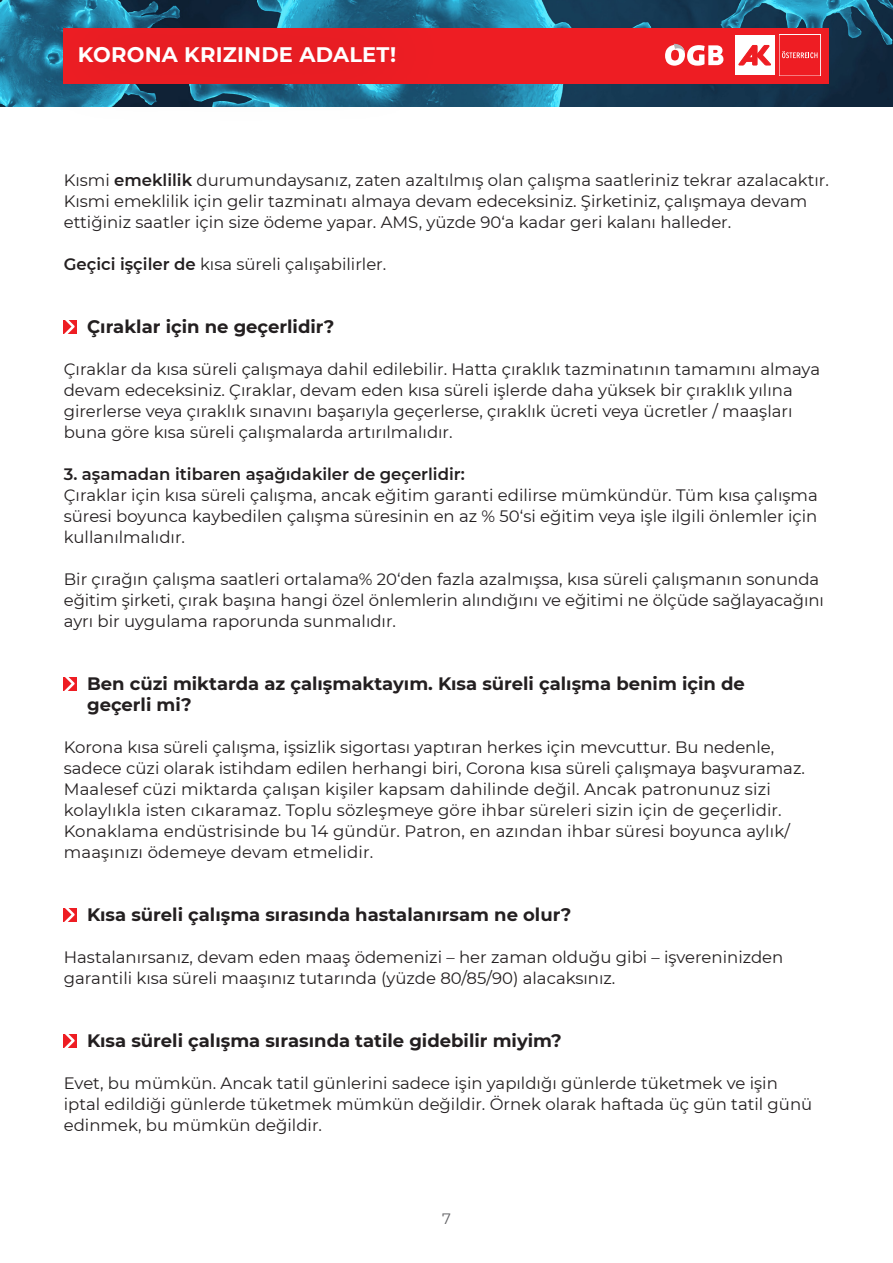
<style>
.page{position:relative;width:893px;height:1263px;background:#fff}
.page>*{position:absolute;margin:0;border:0;box-sizing:border-box;transform-origin:0 0}
.t1{font:700 21px "Montserrat";letter-spacing:.01em;color:#fff}
.t2{font:700 18px/21px "Montserrat";color:#231f20}
.t3{font:16.5px/21px "Montserrat";color:#231f20}
.t4{font:600 16.5px "Montserrat";color:#231f20}
.t5{font:15px "Montserrat";color:#636366}
.s1{font-weight:600}
</style>
<div class="page">
<img style="left:0;top:1px;width:893px;height:106px">
<div style="left:64px;top:28px;width:765px;height:55px;background:#ee1d23"></div>
<svg style="left:779px;top:35px;width:41px;height:41px"></svg>
<div style="left:735px;top:35px;width:40px;height:40px;background:#fff"></div>
<div style="left:780px;top:35px;width:40px;height:40px;background:#ee1d23"></div>
<svg style="left:739px;top:45px;width:32px;height:20px"></svg>
<svg style="left:782px;top:51px;width:35px;height:7px"></svg>
<svg style="left:665px;top:44px;width:58px;height:22px"></svg>
<div style="left:19px;top:0;width:434px;height:129px;background:#052b41;opacity:.35"></div>
<div style="left:64px;top:320px;width:13px;height:13px;background:#ee1d23"></div>
<svg style="left:65px;top:320px;width:10px;height:13px"></svg>
<div style="left:64px;top:677px;width:13px;height:13px;background:#ee1d23"></div>
<svg style="left:65px;top:677px;width:10px;height:13px"></svg>
<div style="left:64px;top:908px;width:13px;height:13px;background:#ee1d23"></div>
<svg style="left:65px;top:908px;width:10px;height:13px"></svg>
<div style="left:64px;top:1034px;width:13px;height:13px;background:#ee1d23"></div>
<svg style="left:65px;top:1034px;width:10px;height:13px"></svg>
<p class="t1" style="left:78px;top:40px;width:320px">KORONA KRIZINDE ADALET!</p>
<p class="t3" style="left:64px;top:169px;width:767px">Kısmi <span class="s1">emeklilik</span> durumundaysanız, zaten azaltılmış olan çalışma saatleriniz tekrar azalacaktır.<br>Kısmi emeklilik için gelir tazminatı almaya devam edeceksiniz. Şirketiniz, çalışmaya devam ettiğiniz saatler için size ödeme yapar. AMS, yüzde 90‘a kadar geri kalanı halleder.</p>
<p class="t3" style="left:64px;top:253px;width:324px"><span class="s1">Geçici işçiler de</span> kısa süreli çalışabilirler.</p>
<p class="t2" style="left:87px;top:315px;width:249px">Çıraklar için ne geçerlidir?</p>
<p class="t3" style="left:64px;top:358px;width:758px">Çıraklar da kısa süreli çalışmaya dahil edilebilir. Hatta çıraklık tazminatının tamamını almaya devam edeceksiniz. Çıraklar, devam eden kısa süreli işlerde daha yüksek bir çıraklık yılına</p>
<p class="t3" style="left:64px;top:400px;width:730px">girerlerse veya çıraklık sınavını başarıyla geçerlerse, çıraklık ücreti veya ücretler / maaşları buna göre kısa süreli çalışmalarda artırılmalıdır.</p>
<p class="t4" style="left:64px;top:462px;width:403px">3. aşamadan itibaren aşağıdakiler de geçerlidir:</p>
<p class="t3" style="left:64px;top:484px;width:755px;text-align:justify">Çıraklar için kısa süreli çalışma, ancak eğitim garanti edilirse mümkündür. Tüm kısa çalışma süresi boyunca kaybedilen çalışma süresinin en az % 50‘si eğitim veya işle ilgili önlemler için kullanılmalıdır.</p>
<p class="t3" style="left:64px;top:568px;width:762px">Bir çırağın çalışma saatleri ortalama% 20‘den fazla azalmışsa, kısa süreli çalışmanın sonunda eğitim şirketi, çırak başına hangi özel önlemlerin alındığını ve eğitimi ne ölçüde sağlayacağını ayrı bir uygulama raporunda sunmalıdır.</p>
<p class="t2" style="left:87px;top:672px;width:659px">Ben cüzi miktarda az çalışmaktayım. Kısa süreli çalışma benim için de geçerli mi?</p>
<p class="t3" style="left:64px;top:736px;width:712px">Korona kısa süreli çalışma, işsizlik sigortası yaptıran herkes için mevcuttur. Bu nedenle,</p>
<p class="t3" style="left:64px;top:757px;width:743px">sadece cüzi olarak istihdam edilen herhangi biri, Corona kısa süreli çalışmaya başvuramaz.<br>Maalesef cüzi miktarda çalışan kişiler kapsam dahilinde değil. Ancak patronunuz sizi kolaylıkla isten cıkaramaz. Toplu sözleşmeye göre ihbar süreleri sizin için de geçerlidir.<br>Konaklama endüstrisinde bu 14 gündür. Patron, en azından ihbar süresi boyunca aylık/ maaşınızı ödemeye devam etmelidir.</p>
<p class="t2" style="left:87px;top:903px;width:486px">Kısa süreli çalışma sırasında hastalanırsam ne olur?</p>
<p class="t3" style="left:64px;top:946px;width:721px">Hastalanırsanız, devam eden maaş ödemenizi – her zaman olduğu gibi – işvereninizden</p>
<p class="t3" style="left:64px;top:967px;width:553px">garantili kısa süreli maaşınız tutarında (yüzde 80/85/90) alacaksınız.</p>
<p class="t2" style="left:87px;top:1029px;width:476px">Kısa süreli çalışma sırasında tatile gidebilir miyim?</p>
<p class="t3" style="left:64px;top:1072px;width:716px">Evet, bu mümkün. Ancak tatil günlerini sadece işin yapıldığı günlerde tüketmek ve işin</p>
<p class="t3" style="left:64px;top:1093px;width:750px">iptal edildiği günlerde tüketmek mümkün değildir. Örnek olarak haftada üç gün tatil günü edinmek, bu mümkün değildir.</p>
<p class="t5" style="left:442px;top:1208px;width:10px">7</p>
</div>
